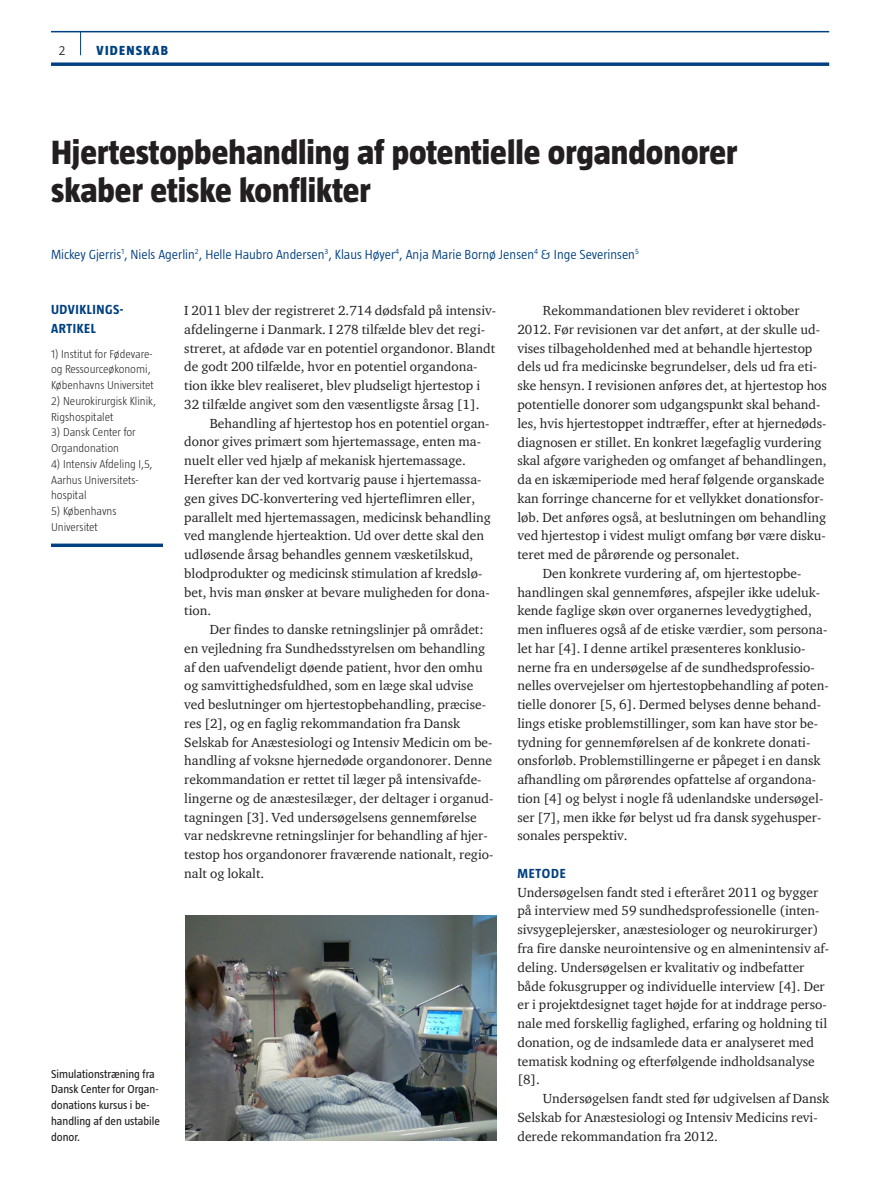
<style>
.page{position:relative;width:893px;height:1191px;background:#fff}
.page>*{position:absolute;margin:0;border:0;box-sizing:border-box;transform-origin:0 0}
.t1{font:800 34.5px/38.2px "Taz";color:#231f20}
.t2{font:13.5px/18.8px "ITC Charter Com";color:#231f20}
.t3{font:300 13.5px "Taz";color:#014081}
.t4{font:700 13.5px/18.8px "Taz";letter-spacing:.04em;color:#014081}
.t5{font:800 13.5px "Taz";letter-spacing:.095em;color:#014081}
.t6{font:300 13.5px "Taz";color:#231f20}
.t7{font:300 11.7px/15.8px "Taz";color:#231f20}
.t8{font:11.7px/15.8px "Taz";color:#231f20}
</style>
<div class="page">
<hr style="left:51px;top:31px;width:778px;height:1px;background:#014081">
<svg style="left:51px;top:62px;width:778px;height:4px;background:#235991"></svg>
<svg style="left:80px;top:32px;width:1px;height:23px"></svg>
<svg style="left:51px;top:543px;width:112px;height:4px"></svg>
<img style="left:185px;top:915px;width:311px;height:225px">
<p class="t6" style="left:59px;top:43px;width:8px">2</p>
<p class="t5" style="left:97px;top:43px;width:73px">VIDENSKAB</p>
<h1 class="t1" style="left:51px;top:133px;width:688px">Hjertestopbehandling af potentielle organdonorer skaber etiske konflikter</h1>
<p class="t3" style="left:51px;top:246px;width:589px">Mickey Gjerris<sup>1</sup>, Niels Agerlin<sup>2</sup>, Helle Haubro Andersen<sup>3</sup>, Klaus Høyer<sup>4</sup>, Anja Marie Bornø Jensen<sup>4</sup> &amp; Inge Severinsen<sup>5</sup></p>
<p class="t4" style="left:51px;top:300px;width:74px">UDVIKLINGS-<br>ARTIKEL</p>
<p class="t7" style="left:51px;top:345px;width:104px">1) Institut for Fødevare&shy;og Ressourceøkonomi,<br>Københavns Universitet</p>
<p class="t7" style="left:51px;top:393px;width:107px">2) Neurokirurgisk Klinik,<br>Rigshospitalet</p>
<p class="t7" style="left:51px;top:424px;width:86px">3) Dansk Center for<br>Organdonation</p>
<p class="t7" style="left:51px;top:456px;width:103px">4) Intensiv Afdeling I,5,<br>Aarhus Universitets&shy;hospital</p>
<p class="t7" style="left:51px;top:503px;width:67px">5) Københavns<br>Universitet</p>
<p class="t8" style="left:51px;top:1065px;width:110px">Simulationstræning fra<br>Dansk Center for Organ&shy;donations kursus i be&shy;handling af den ustabile donor.</p>
<p class="t2" style="left:184px;top:301px;width:313px">I 2011 blev der registreret 2.714 dødsfald på intensiv&shy;afdelingerne i Danmark. I 278 tilfælde blev det regi&shy;streret, at afdøde var en potentiel organdonor. Blandt de godt 200 tilfælde, hvor en potentiel organdona&shy;tion ikke blev realiseret, blev pludseligt hjertestop i 32 tilfælde angivet som den væsentligste årsag [1].</p>
<p class="t2" style="left:184px;top:413px;width:308px;text-indent:26px">Behandling af hjertestop hos en potentiel organ&shy;donor gives primært som hjertemassage, enten ma&shy;nuelt eller ved hjælp af mekanisk hjertemassage.<br>Herefter kan der ved kortvarig pause i hjertemassa&shy;gen gives DC-konvertering ved hjerteflimren eller, parallelt med hjertemassagen, medicinsk behandling ved manglende hjerteaktion. Ud over dette skal den udløsende årsag behandles gennem væsketilskud, blodprodukter og medicinsk stimulation af kredslø&shy;bet, hvis man ønsker at bevare muligheden for dona&shy;tion.</p>
<p class="t2" style="left:184px;top:620px;width:311px;text-indent:26px">Der findes to danske retningslinjer på området: en vejledning fra Sundhedsstyrelsen om behandling af den uafvendeligt døende patient, hvor den omhu og samvittighedsfuldhed, som en læge skal udvise ved beslutninger om hjertestopbehandling, præcise&shy;res [2], og en faglig rekommandation fra Dansk Selskab for Anæstesiologi og Intensiv Medicin om be&shy;handling af voksne hjernedøde organdonorer. Denne rekommandation er rettet til læger på intensivafde&shy;lingerne og de anæstesilæger, der deltager i organud&shy;tagningen [3]. Ved undersøgelsens gennemførelse var nedskrevne retningslinjer for behandling af hjer&shy;testop hos organdonorer fraværende nationalt, regio&shy;nalt og lokalt.</p>
<p class="t2" style="left:543px;top:301px;width:258px">Rekommandationen blev revideret i oktober</p>
<p class="t2" style="left:517px;top:320px;width:304px">2012. Før revisionen var det anført, at der skulle ud-</p>
<p class="t2" style="left:517px;top:338px;width:296px">vises tilbageholdenhed med at behandle hjertestop</p>
<p class="t2" style="left:517px;top:357px;width:301px">dels ud fra medicinske begrundelser, dels ud fra eti-</p>
<p class="t2" style="left:517px;top:376px;width:311px">ske hensyn. I revisionen anføres det, at hjertestop hos</p>
<p class="t2" style="left:517px;top:395px;width:305px">potentielle donorer som udgangspunkt skal behand-</p>
<p class="t2" style="left:517px;top:413px;width:311px">les, hvis hjertestoppet indtræffer, efter at hjernedøds-</p>
<p class="t2" style="left:517px;top:432px;width:306px">diagnosen er stillet. En konkret lægefaglig vurdering</p>
<p class="t2" style="left:517px;top:451px;width:311px">skal afgøre varigheden og omfanget af behandlingen,</p>
<p class="t2" style="left:517px;top:470px;width:309px">da en iskæmiperiode med heraf følgende organskade</p>
<p class="t2" style="left:517px;top:488px;width:308px">kan forringe chancerne for et vellykket donationsfor-</p>
<p class="t2" style="left:517px;top:507px;width:310px">løb. Det anføres også, at beslutningen om behandling</p>
<p class="t2" style="left:517px;top:526px;width:310px">ved hjertestop i videst muligt omfang bør være disku-</p>
<p class="t2" style="left:517px;top:545px;width:224px">teret med de pårørende og personalet.</p>
<p class="t2" style="left:543px;top:563px;width:260px">Den konkrete vurdering af, om hjertestopbe-</p>
<p class="t2" style="left:517px;top:582px;width:304px">handlingen skal gennemføres, afspejler ikke udeluk-</p>
<p class="t2" style="left:517px;top:601px;width:296px">kende faglige skøn over organernes levedygtighed,</p>
<p class="t2" style="left:517px;top:620px;width:311px">men influeres også af de etiske værdier, som persona-</p>
<p class="t2" style="left:517px;top:638px;width:289px">let har [4]. I denne artikel præsenteres konklusio-</p>
<p class="t2" style="left:517px;top:657px;width:299px">nerne fra en undersøgelse af de sundhedsprofessio-</p>
<p class="t2" style="left:517px;top:676px;width:313px">nelles overvejelser om hjertestopbehandling af poten-</p>
<p class="t2" style="left:517px;top:695px;width:305px">tielle donorer [5, 6]. Dermed belyses denne behand-</p>
<p class="t2" style="left:517px;top:713px;width:302px">lings etiske problemstillinger, som kan have stor be-</p>
<p class="t2" style="left:517px;top:732px;width:294px">tydning for gennemførelsen af de konkrete donati-</p>
<p class="t2" style="left:517px;top:751px;width:305px">onsforløb. Problemstillingerne er påpeget i en dansk</p>
<p class="t2" style="left:517px;top:770px;width:300px">afhandling om pårørendes opfattelse af organdona-</p>
<p class="t2" style="left:517px;top:788px;width:307px">tion [4] og belyst i nogle få udenlandske undersøgel-</p>
<p class="t2" style="left:517px;top:807px;width:306px">ser [7], men ikke før belyst ud fra dansk sygehusper-</p>
<p class="t2" style="left:517px;top:826px;width:112px">sonales perspektiv.</p>
<p class="t4" style="left:517px;top:864px;width:50px">METODE</p>
<p class="t2" style="left:517px;top:882px;width:313px">Undersøgelsen fandt sted i efteråret 2011 og bygger på interview med 59 sundhedsprofessionelle (inten&shy;sivsygeplejersker, anæstesiologer og neurokirurger) fra fire danske neurointensive og en almenintensiv af&shy;deling. Undersøgelsen er kvalitativ og indbefatter både fokusgrupper og individuelle interview [4]. Der er i projektdesignet taget højde for at inddrage perso&shy;nale med forskellig faglighed, erfaring og holdning til donation, og de indsamlede data er analyseret med tematisk kodning og efterfølgende indholdsanalyse [8].</p>
<p class="t2" style="left:517px;top:1088px;width:313px;text-indent:26px">Undersøgelsen fandt sted før udgivelsen af Dansk<br>Selskab for Anæstesiologi og Intensiv Medicins revi&shy;derede rekommandation fra 2012.</p>
</div>
